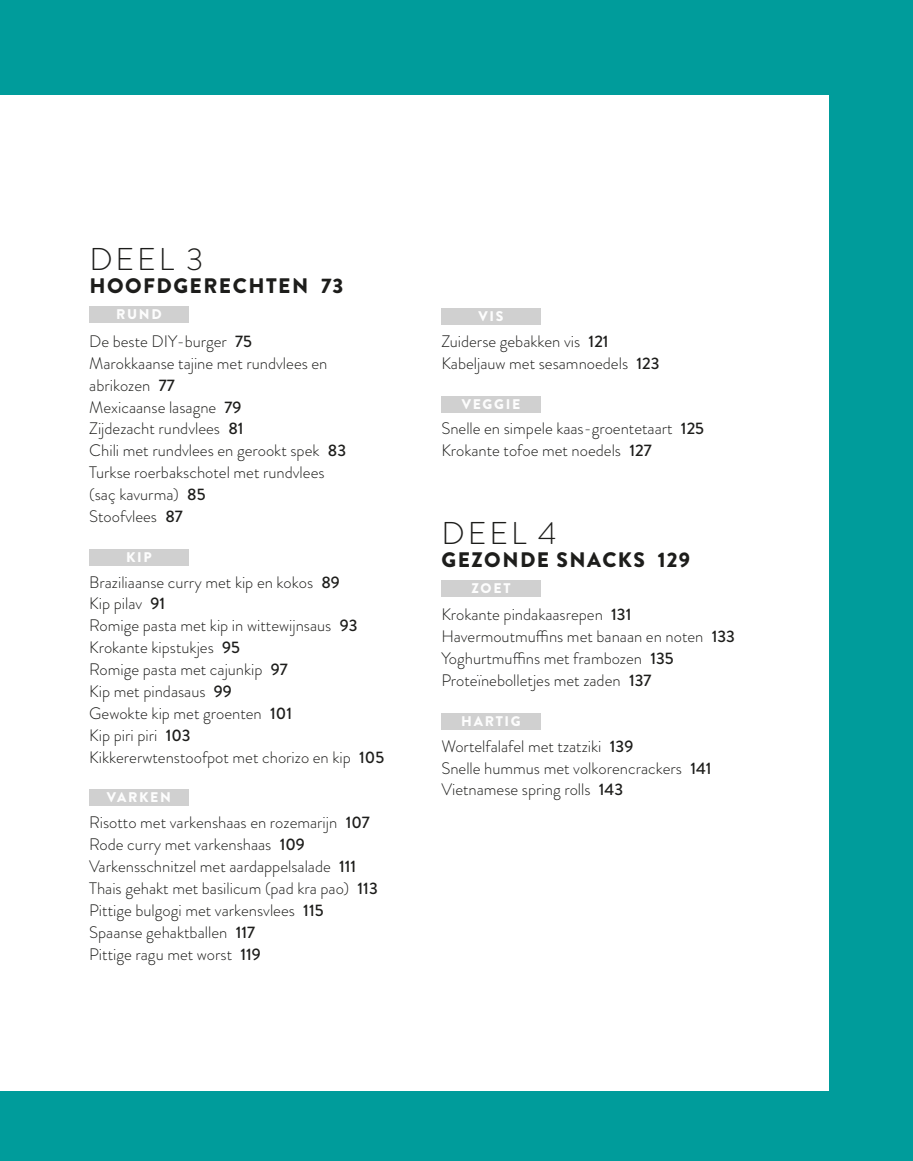
<style>
.page{position:relative;width:913px;height:1161px;background:#009c9b}
.page>*{position:absolute;margin:0;border:0;box-sizing:border-box;transform-origin:0 0}
.t1{font:300 31.5px "Brandon Grotesque";letter-spacing:.09em;color:#1d1d1b}
.t2{font:900 21px "Brandon Grotesque";letter-spacing:.07em;color:#1d1d1b}
.t3{font:300 16.62px/21.9px "Brandon Grotesque";color:#1d1d1b}
.t4{font:900 14px "Brandon Grotesque";letter-spacing:.12em;color:#fdfdfd}
.s1{font-weight:500}
</style>
<div class="page">
<div style="left:0;top:95px;width:828px;height:996px;background:#fff"></div>
<div style="left:89px;top:306px;width:100px;height:17px;background:#d0d0d0"></div>
<div style="left:89px;top:549px;width:100px;height:17px;background:#d0d0d0"></div>
<div style="left:89px;top:789px;width:100px;height:17px;background:#d0d0d0"></div>
<div style="left:441px;top:308px;width:100px;height:16px;background:#d0d0d0"></div>
<div style="left:441px;top:396px;width:100px;height:16px;background:#d0d0d0"></div>
<div style="left:441px;top:580px;width:100px;height:17px;background:#d0d0d0"></div>
<div style="left:441px;top:713px;width:100px;height:17px;background:#d0d0d0"></div>
<h1 class="t1" style="left:90px;top:238px;width:115px">DEEL 3</h1>
<p class="t2" style="left:89px;top:271px;width:255px">HOOFDGERECHTEN 73</p>
<p class="t4" style="left:116px;top:305px;width:47px">RUND</p>
<p class="t3" style="left:89px;top:330px;width:258px">De beste DIY-burger <span class="s1">75<br></span>Marokkaanse tajine met rundvlees en abrikozen <span class="s1">77<br></span>Mexicaanse lasagne <span class="s1">79<br></span>Zijdezacht rundvlees <span class="s1">81<br></span>Chili met rundvlees en gerookt spek <span class="s1">83<br></span>Turkse roerbakschotel met rundvlees (saç kavurma) <span class="s1">85<br></span>Stoofvlees <span class="s1">87</span></p>
<p class="t4" style="left:126px;top:547px;width:27px">KIP</p>
<p class="t3" style="left:89px;top:571px;width:296px">Braziliaanse curry met kip en kokos <span class="s1">89<br></span>Kip pilav <span class="s1">91<br></span>Romige pasta met kip in wittewijnsaus <span class="s1">93<br></span>Krokante kipstukjes <span class="s1">95<br></span>Romige pasta met cajunkip <span class="s1">97<br></span>Kip met pindasaus <span class="s1">99<br></span>Gewokte kip met groenten <span class="s1">101<br></span>Kip piri piri <span class="s1">103<br></span>Kikkererwtenstoofpot met chorizo en kip <span class="s1">105</span></p>
<p class="t4" style="left:107px;top:788px;width:65px">VARKEN</p>
<p class="t3" style="left:89px;top:811px;width:290px">Risotto met varkenshaas en rozemarijn <span class="s1">107<br></span>Rode curry met varkenshaas <span class="s1">109<br></span>Varkensschnitzel met aardappelsalade <span class="s1">111<br></span>Thais gehakt met basilicum (pad kra pao) <span class="s1">113<br></span>Pittige bulgogi met varkensvlees <span class="s1">115<br></span>Spaanse gehaktballen <span class="s1">117<br></span>Pittige ragu met worst <span class="s1">119</span></p>
<p class="t4" style="left:478px;top:306px;width:26px">VIS</p>
<p class="t3" style="left:441px;top:330px;width:220px">Zuiderse gebakken vis <span class="s1">121<br></span>Kabeljauw met sesamnoedels <span class="s1">123</span></p>
<p class="t4" style="left:462px;top:394px;width:60px">VEGGIE</p>
<p class="t3" style="left:441px;top:418px;width:264px">Snelle en simpele kaas-groentetaart <span class="s1">125<br></span>Krokante tofoe met noedels <span class="s1">127</span></p>
<h1 class="t1" style="left:442px;top:511px;width:116px">DEEL 4</h1>
<p class="t2" style="left:441px;top:544px;width:250px">GEZONDE SNACKS 129</p>
<p class="t4" style="left:471px;top:578px;width:40px">ZOET</p>
<p class="t3" style="left:441px;top:604px;width:295px">Krokante pindakaasrepen <span class="s1">131<br></span>Havermoutmuffins met banaan en noten <span class="s1">133<br></span>Yoghurtmuffins met frambozen <span class="s1">135<br></span>Proteïnebolletjes met zaden <span class="s1">137</span></p>
<p class="t4" style="left:461px;top:711px;width:61px">HARTIG</p>
<p class="t3" style="left:441px;top:735px;width:272px">Wortelfalafel met tzatziki <span class="s1">139<br></span>Snelle hummus met volkorencrackers <span class="s1">141<br></span>Vietnamese spring rolls <span class="s1">143</span></p>
</div>
